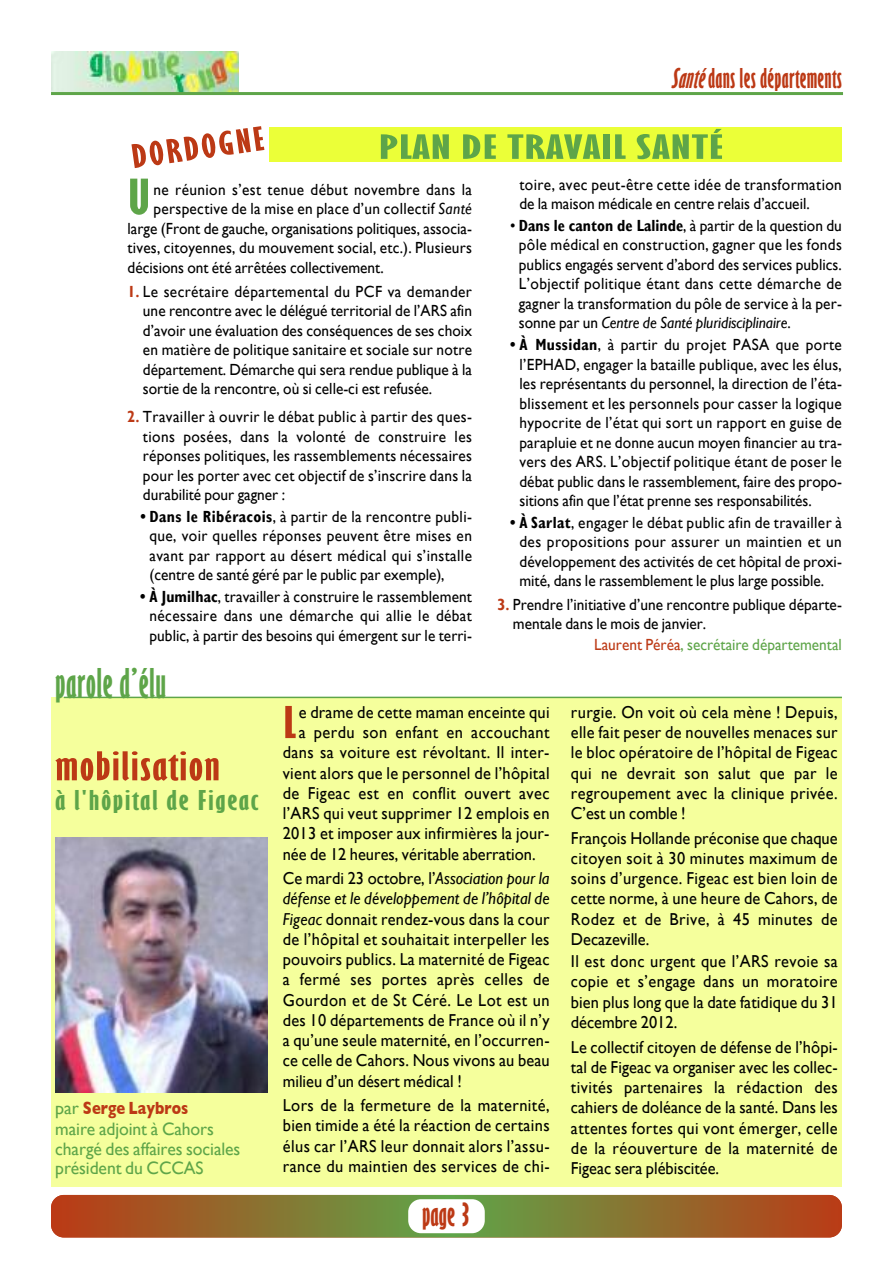
<style>
.page{position:relative;width:893px;height:1263px;background:#fff}
.page>*{position:absolute;margin:0;border:0;box-sizing:border-box;transform-origin:0 0}
.t1{font:700 extra-condensed 53.4px "Giltus D";color:#5ea549;scale:1.5 1}
.t2{font:700 extra-condensed 48.15px "Giltus D";color:#bc3915;scale:1.5 1}
.t3{font:700 extra-condensed 45px "Giltus D";letter-spacing:.01em;color:#5ea549}
.t4{font:700 extra-condensed 43.5px "Giltus D";letter-spacing:.015em;color:#bc3915;scale:1.5 1}
.t5{font:700 extra-condensed 36.75px "Giltus D";color:#5ea549;scale:2 1}
.t6{font:700 extra-condensed 36px "Giltus D";color:#bc3915;scale:1.5 1}
.t7{font:700 extra-condensed 36px "Giltus D";color:#bc3915}
.t8{font:700 extra-condensed 30px "Giltus D";letter-spacing:.01em;color:#bc3915}
.t9{font:700 extra-condensed 30px "Giltus D";letter-spacing:.035em;color:#5ea549;scale:1.5 1}
.t10{font:18px/21.6px "Gill Sans";letter-spacing:-.005em;color:#5ea549}
.t11{font:17.25px/20.2px "Gill Sans";letter-spacing:.02em;color:#000;text-align:justify;scale:.95 1}
.t12{font:17.25px "Gill Sans";color:#000;scale:.95 1}
.t13{font:16.2px/19.5px "Gill Sans";letter-spacing:.005em;color:#000;text-align:justify;scale:.95 1}
.t14{font:16.2px/19.5px "Gill Sans";letter-spacing:.025em;color:#000;scale:.95 1}
.t15{font:16.2px "Gill Sans";color:#5ea549;scale:.95 1}
.s1{font-style:italic}
.s2{font-weight:700;font-stretch:condensed}
.s3{font-weight:700;font-stretch:condensed;color:#bc3915}
.s4{color:#bc3915}
.s5{font-weight:700;color:#bc3915}
</style>
<div class="page">
<svg style="left:51px;top:1195px;width:791px;height:42px;background:#8f6c2d"></svg>
<div style="left:408px;top:1199px;width:77px;height:34px;background:#fff;border-radius:13px"></div>
<img style="left:51px;top:51px;width:187px;height:41px">
<hr style="left:51px;top:92px;width:792px;height:3px;background:#5ea549">
<div style="left:51px;top:697px;width:791px;height:489px;background:#f5ff9c"></div>
<hr style="left:64px;top:697px;width:778px;height:1px;background:#5ea549">
<img style="left:55px;top:838px;width:213px;height:255px">
<div style="left:269px;top:128px;width:573px;height:34px;background:#ebff38"></div>
<h3 class="t8" style="left:671px;top:60px;width:173px"><span class="s1">Santé</span>dans les départements</h3>
<h3 class="t6" style="left:128px;top:135px;width:91px;rotate:-8deg">DORDOGNE</h3>
<h1 class="t1" style="left:128px;top:165px;width:17px">U</h1>
<p class="t14" style="left:153px;top:179px;width:337px">ne réunion s’est tenue début novembre dans la</p>
<h3 class="t5" style="left:378px;top:125px;width:174px">PLANDETRAVAILSANTÉ</h3>
<p class="t14" style="left:519px;top:174px;width:341px">toire, avec peut-être cette idée de transformation de la maison médicale en centre relais d’accueil.</p>
<p class="t13" style="left:519px;top:216px;width:342px;text-indent:-9px">• <span class="s2">dans le canton de Lalinde</span>, à partir de la question du pôle médical en construction, gagner que les fonds publics engagés servent d’abord des services publics.<br>L’objectif politique étant dans cette démarche de gagner la transformation du pôle de service à la per&shy;sonne par un <span class="s1">Centre de Santé pluridisciplinaire</span>.</p>
<p class="t13" style="left:519px;top:335px;width:341px;text-indent:-9px"><span class="s2">• à Mussidan</span>, à partir du projet PASA que porte l’EPHAD, engager la bataille publique, avec les élus, les représentants du personnel, la direction de l’éta&shy;blissement et les personnels pour casser la logique hypocrite de l’état qui sort un rapport en guise de parapluie et ne donne aucun moyen financier au tra&shy;vers des ARS. L’objectif politique étant de poser le débat public dans le rassemblement, faire des propo&shy;sitions afin que l’état prenne ses responsabilités.</p>
<p class="t13" style="left:510px;top:512px;width:351px;text-align:center"><span class="s2">• à Sarlat</span>, engager le débat public afin de travailler à des propositions pour assurer un maintien et un développement des activités de cet hôpital de proxi&shy;mité, dans le rassemblement le plus large possible.</p>
<p class="t13" style="left:513px;top:595px;width:348px;text-indent:-15px"><span class="s3">3.</span> Prendre l’initiative d’une rencontre publique départe&shy;mentale dans le mois de janvier.</p>
<p class="t15" style="left:594px;top:635px;width:262px"><span class="s4">Laurent Péréa</span>, secrétaire départemental</p>
<p class="t13" style="left:153px;top:199px;width:337px">perspective de la mise en place d’un collectif <span class="s1">Santé</span></p>
<p class="t13" style="left:128px;top:218px;width:364px">large (Front de gauche, organisations politiques, associa-</p>
<p class="t13" style="left:128px;top:238px;width:364px">tives, citoyennes, du mouvement social, etc.). Plusieurs</p>
<p class="t13" style="left:128px;top:257px;width:271px">décisions ont été arrêtées collectivement.</p>
<p class="t13" style="left:143px;top:281px;width:348px;text-indent:-15px"><span class="s3">1.</span> Le secrétaire départemental du PCF va demander une rencontre avec le délégué territorial de l’ARS afin d’avoir une évaluation des conséquences de ses choix en matière de politique sanitaire et sociale sur notre département. Démarche qui sera rendue publique à la sortie de la rencontre, où si celle-ci est refusée.</p>
<p class="t13" style="left:143px;top:407px;width:348px;text-indent:-15px"><span class="s3">2.</span> Travailler à ouvrir le débat public à partir des ques&shy;tions posées, dans la volonté de construire les réponses politiques, les rassemblements nécessaires pour les porter avec cet objectif de s’inscrire dans la durabilité pour gagner :</p>
<p class="t13" style="left:150px;top:506px;width:341px;text-indent:-9px"><span class="s2">• dans le Ribéracois</span>, à partir de la rencontre publi&shy;que, voir quelles réponses peuvent être mises en avant par rapport au désert médical qui s’installe (centre de santé géré par le public par exemple),</p>
<p class="t13" style="left:140px;top:586px;width:351px;text-align:center"><span class="s2">• à Jumilhac</span>, travailler à construire le rassemblement nécessaire dans une démarche qui allie le débat public, à partir des besoins qui émergent sur le terri-</p>
<h3 class="t3" style="left:55px;top:656px;width:113px">parole d’élu</h3>
<h3 class="t4" style="left:55px;top:740px;width:111px">mobilisation</h3>
<h3 class="t9" style="left:55px;top:782px;width:137px">à l'hôpital de Figeac</h3>
<p class="t10" style="left:55px;top:1097px;width:160px">par <span class="s5">Serge Laybros </span>maire adjoint à Cahors</p>
<p class="t10" style="left:55px;top:1139px;width:187px;line-height:19.5px">chargé des affaires sociales président du CCCAS</p>
<h2 class="t2" style="left:283px;top:693px;width:10px">L</h2>
<p class="t11" style="left:299px;top:702px;width:266px">e drame de cette maman enceinte qui</p>
<p class="t11" style="left:299px;top:722px;width:266px">a perdu son enfant en accouchant</p>
<p class="t11" style="left:283px;top:742px;width:282px">dans sa voiture est révoltant. Il inter-</p>
<p class="t11" style="left:283px;top:762px;width:282px">vient alors que le personnel de l’hôpital</p>
<p class="t11" style="left:283px;top:783px;width:282px">de Figeac est en conflit ouvert avec</p>
<p class="t11" style="left:283px;top:803px;width:282px">l’ARS qui veut supprimer 12 emplois en</p>
<p class="t11" style="left:283px;top:823px;width:282px">2013 et imposer aux infirmières la jour-</p>
<p class="t12" style="left:283px;top:844px;width:268px">née de 12 heures, véritable aberration.</p>
<p class="t11" style="left:283px;top:868px;width:282px">Ce mardi 23 octobre, l’<span class="s1">Association pour la défense et le développement de l’hôpital de Figeac</span> donnait rendez-vous dans la cour de l’hôpital et souhaitait interpeller les pouvoirs publics. La maternité de Figeac a fermé ses portes après celles de Gourdon et de St Céré. Le Lot est un des 10 départements de France où il n’y a qu’une seule maternité, en l’occurren&shy;ce celle de Cahors. Nous vivons au beau milieu d’un désert médical !</p>
<p class="t11" style="left:283px;top:1095px;width:282px">Lors de la fermeture de la maternité, bien timide a été la réaction de certains élus car l’ARS leur donnait alors l’assu&shy;rance du maintien des services de chi-</p>
<h3 class="t7" style="left:422px;top:1193px;width:50px">page3</h3>
<p class="t11" style="left:571px;top:702px;width:282px">rurgie. On voit où cela mène ! Depuis, elle fait peser de nouvelles menaces sur le bloc opératoire de l’hôpital de Figeac qui ne devrait son salut que par le regroupement avec la clinique privée.<br>C’est un comble !</p>
<p class="t11" style="left:571px;top:827px;width:282px">François Hollande préconise que chaque citoyen soit à 30 minutes maximum de soins d’urgence. Figeac est bien loin de cette norme, à une heure de Cahors, de Rodez et de Brive, à 45 minutes de Decazeville.</p>
<p class="t11" style="left:571px;top:951px;width:282px">Il est donc urgent que l’ARS revoie sa copie et s’engage dans un moratoire bien plus long que la date fatidique du 31 décembre 2012.</p>
<p class="t11" style="left:571px;top:1036px;width:282px">Le collectif citoyen de défense de l’hôpi&shy;tal de Figeac va organiser avec les collec&shy;tivités partenaires la rédaction des cahiers de doléance de la santé. Dans les attentes fortes qui vont émerger, celle de la réouverture de la maternité de Figeac sera plébiscitée.</p>
</div>
